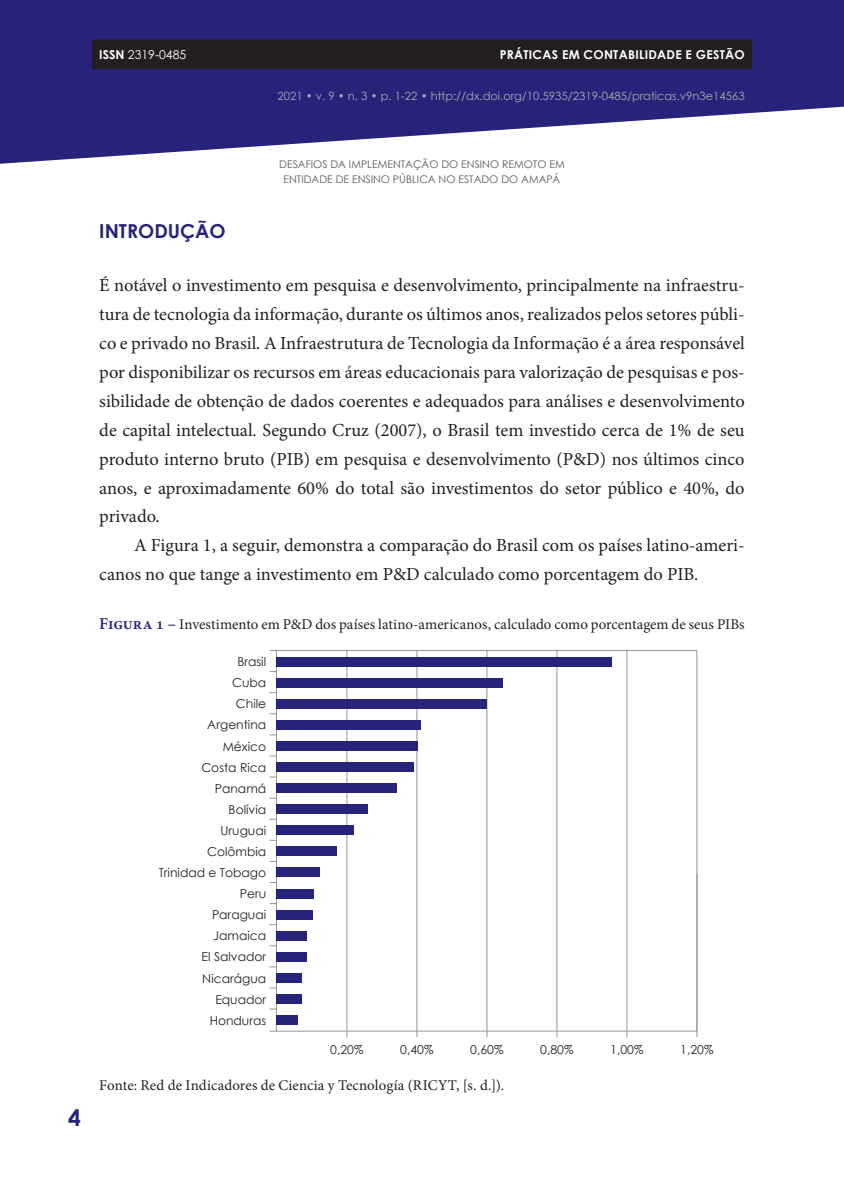
<style>
.page{position:relative;width:844px;height:1191px;background:#fff}
.page>*{position:absolute;margin:0;border:0;box-sizing:border-box;transform-origin:0 0}
.t1{font:700 22.75px "Century Gothic";color:#26237b}
.t2{font:700 19.25px "Century Gothic";color:#26237b}
.t3{font:18.38px/28.9px "Minion Pro";color:#231f20;text-align:justify}
.t4{font:14.88px "Minion Pro";letter-spacing:.005em;color:#231f20}
.t5{font:12.25px "Century Gothic";color:#231f20}
.t6{font:700 12.25px "Century Gothic";letter-spacing:.02em;color:#fff}
.t7{font:12.25px "Century Gothic";color:#fff}
.t8{font:11.38px "Century Gothic";color:#a8a9ad}
.t9{font:10.5px/15.8px "Century Gothic";color:#57585a;text-align:center}
.s1{font-weight:700}
.s2{font-weight:600;font-size:16.62px;color:#26237b}
</style>
<div class="page">
<svg style="left:0;top:0;width:843px;height:164px;fill:#26237b"></svg>
<div style="left:92px;top:39px;width:660px;height:30px;background:#231f20"></div>
<hr style="left:346px;top:650px;width:1px;height:387px;background:#939598">
<hr style="left:416px;top:650px;width:1px;height:387px;background:#939598">
<hr style="left:486px;top:650px;width:1px;height:387px;background:#939598">
<hr style="left:556px;top:650px;width:1px;height:387px;background:#939598">
<hr style="left:626px;top:650px;width:1px;height:387px;background:#939598">
<hr style="left:696px;top:873px;width:1px;height:164px;background:#939598">
<div style="left:276px;top:1015px;width:22px;height:9px;background:#26237b"></div>
<div style="left:276px;top:994px;width:25px;height:9px;background:#26237b"></div>
<div style="left:276px;top:973px;width:25px;height:9px;background:#26237b"></div>
<div style="left:276px;top:952px;width:30px;height:9px;background:#26237b"></div>
<div style="left:276px;top:931px;width:30px;height:9px;background:#26237b"></div>
<div style="left:276px;top:910px;width:36px;height:9px;background:#26237b"></div>
<div style="left:276px;top:889px;width:38px;height:9px;background:#26237b"></div>
<div style="left:276px;top:868px;width:44px;height:9px;background:#26237b"></div>
<div style="left:276px;top:846px;width:60px;height:10px;background:#26237b"></div>
<div style="left:276px;top:825px;width:78px;height:10px;background:#26237b"></div>
<div style="left:276px;top:804px;width:91px;height:9px;background:#26237b"></div>
<div style="left:276px;top:783px;width:120px;height:9px;background:#26237b"></div>
<div style="left:276px;top:762px;width:138px;height:9px;background:#26237b"></div>
<div style="left:276px;top:741px;width:142px;height:9px;background:#26237b"></div>
<div style="left:276px;top:720px;width:144px;height:9px;background:#26237b"></div>
<div style="left:276px;top:699px;width:211px;height:9px;background:#26237b"></div>
<div style="left:276px;top:678px;width:227px;height:9px;background:#26237b"></div>
<div style="left:276px;top:657px;width:335px;height:9px;background:#26237b"></div>
<p class="t7" style="left:99px;top:46px;width:88px"><span class="s1">ISSN</span> 2319-0485</p>
<p class="t6" style="left:499px;top:45px;width:246px">PRÁTICAS EM CONTABILIDADE E GESTÃO</p>
<p class="t8" style="left:277px;top:88px;width:468px">2021 • v. 9 • n. 3 • p. 1-22 • http://dx.doi.org/10.5935/2319-0485/praticas.v9n3e14563</p>
<p class="t1" style="left:68px;top:1100px;width:14px">4</p>
<p class="t9" style="left:279px;top:156px;width:287px">DESAFIOS DA IMPLEMENTAÇÃO DO ENSINO REMOTO EM<br>ENTIDADE DE ENSINO PÚBLICA NO ESTADO DO AMAPÁ</p>
<p class="t2" style="left:99px;top:216px;width:128px">INTRODUÇÃO</p>
<p class="t3" style="left:99px;top:271px;width:646px">É notável o investimento em pesquisa e desenvolvimento, principalmente na infraestru&shy;tura de tecnologia da informação, durante os últimos anos, realizados pelos setores públi&shy;co e privado no Brasil. A Infraestrutura de Tecnologia da Informação é a área responsável por disponibilizar os recursos em áreas educacionais para valorização de pesquisas e pos&shy;sibilidade de obtenção de dados coerentes e adequados para análises e desenvolvimento de capital intelectual. Segundo Cruz (2007), o Brasil tem investido cerca de 1% de seu produto interno bruto (PIB) em pesquisa e desenvolvimento (P&amp;D) nos últimos cinco anos, e aproximadamente 60% do total são investimentos do setor público e 40%, do privado.</p>
<p class="t3" style="left:99px;top:531px;width:646px;text-indent:35px">A Figura 1, a seguir, demonstra a comparação do Brasil com os países latino-ameri&shy;canos no que tange a investimento em P&amp;D calculado como porcentagem do PIB.</p>
<p class="t4" style="left:99px;top:614px;width:646px"><span class="s2">Figura 1 –</span> Investimento em P&amp;D dos países latino-americanos, calculado como porcentagem de seus PIBs</p>
<p class="t5" style="left:237px;top:653px;width:30px">Brasil</p>
<p class="t5" style="left:232px;top:674px;width:36px">Cuba</p>
<p class="t5" style="left:236px;top:695px;width:32px">Chile</p>
<p class="t5" style="left:207px;top:716px;width:60px">Argentina</p>
<p class="t5" style="left:223px;top:737px;width:45px">México</p>
<p class="t5" style="left:201px;top:758px;width:66px">Costa Rica</p>
<p class="t5" style="left:215px;top:779px;width:53px">Panamá</p>
<p class="t5" style="left:228px;top:801px;width:39px">Bolívia</p>
<p class="t5" style="left:220px;top:822px;width:47px">Uruguai</p>
<p class="t5" style="left:207px;top:843px;width:61px">Colômbia</p>
<p class="t5" style="left:159px;top:864px;width:109px">Trinidad e Tobago</p>
<p class="t5" style="left:240px;top:885px;width:28px">Peru</p>
<p class="t5" style="left:212px;top:906px;width:56px">Paraguai</p>
<p class="t5" style="left:213px;top:927px;width:54px">Jamaica</p>
<p class="t5" style="left:201px;top:948px;width:66px">El Salvador</p>
<p class="t5" style="left:202px;top:969px;width:65px">Nicarágua</p>
<p class="t5" style="left:215px;top:990px;width:52px">Equador</p>
<p class="t5" style="left:210px;top:1011px;width:58px">Honduras</p>
<p class="t5" style="left:330px;top:1041px;width:35px">0,20%</p>
<p class="t5" style="left:400px;top:1041px;width:35px">0,40%</p>
<p class="t5" style="left:470px;top:1041px;width:35px">0,60%</p>
<p class="t5" style="left:540px;top:1041px;width:35px">0,80%</p>
<p class="t5" style="left:610px;top:1041px;width:35px">1,00%</p>
<p class="t5" style="left:680px;top:1041px;width:35px">1,20%</p>
<p class="t4" style="left:99px;top:1075px;width:406px">Fonte: Red de Indicadores de Ciencia y Tecnología (RICYT, [s. d.]).</p>
</div>
